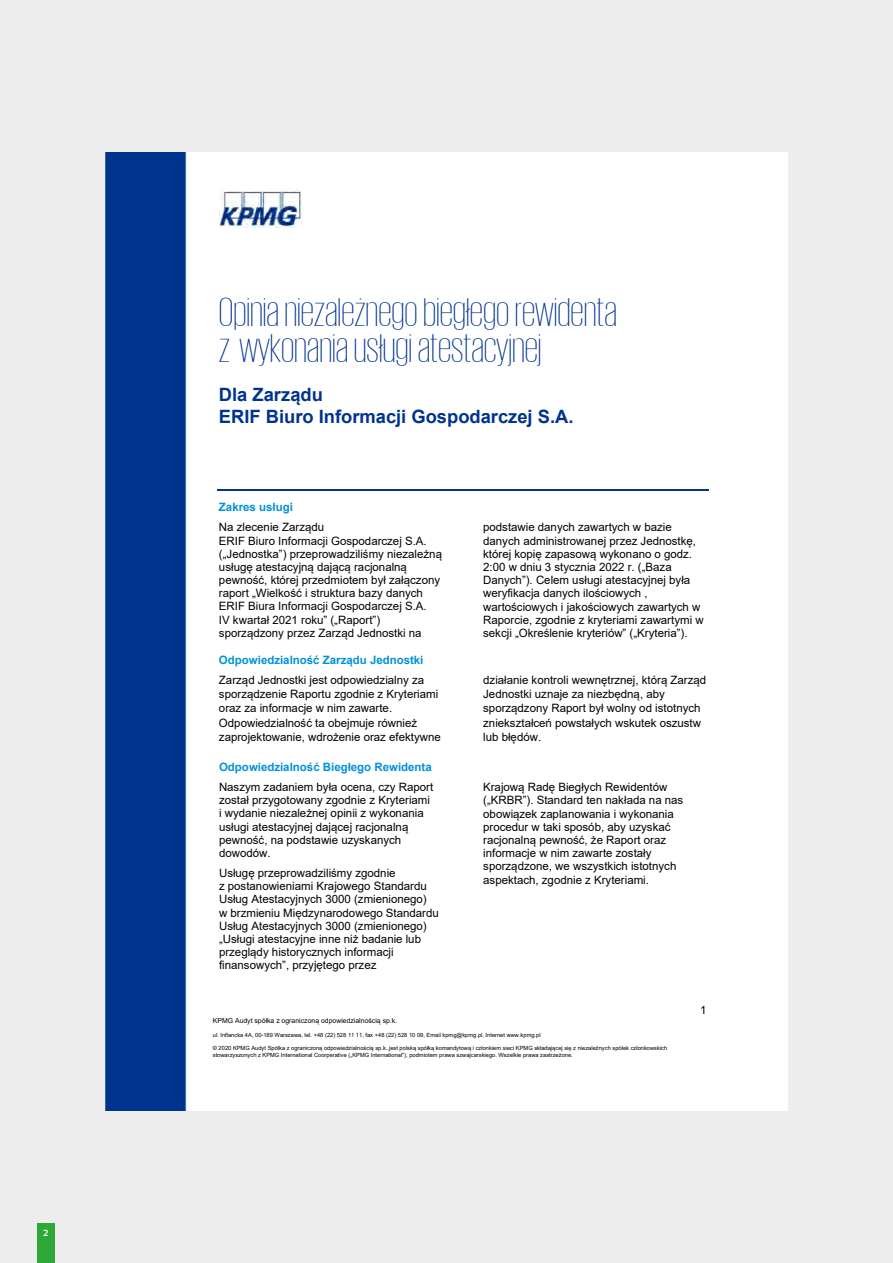
<style>
.page{position:relative;width:893px;height:1263px;background:#ededed}
.page>*{position:absolute;margin:0;border:0;box-sizing:border-box;transform-origin:0 0}
.t1{font:200 41.25px/36.6px "KPMG";color:#00338e}
.t2{font:700 18.3px/22.8px "Arial";color:#00338e}
.t3{font:11.55px/13.2px "Arial";color:#000}
.t4{font:700 11.55px "Arial";color:#0091da}
.t5{font:700 9px "Sansation";color:#fff}
.t6{font:6.9px "Arial";color:#000}
.t7{font:5.7px/6.6px "Arial";color:#000}
</style>
<div class="page">
<div style="left:105px;top:152px;width:683px;height:959px;background:#fff"></div>
<img style="left:219px;top:189px;width:83px;height:38px">
<hr style="left:217px;top:490px;width:491px;height:1px;background:#00338e">
<div style="left:105px;top:152px;width:81px;height:959px;background:#00338d"></div>
<div style="left:37px;top:1223px;width:17px;height:40px;background:#2ea836"></div>
<p class="t5" style="left:43px;top:1228px;width:7px">2</p>
<h1 class="t1" style="left:219px;top:293px;width:399px">Opinia niezależnego biegłego rewidenta z wykonania usługi atestacyjnej</h1>
<h2 class="t2" style="left:219px;top:383px;width:356px">Dla Zarządu<br>ERIF Biuro Informacji Gospodarczej S.A.</h2>
<p class="t4" style="left:219px;top:499px;width:75px">Zakres usługi</p>
<p class="t3" style="left:219px;top:521px;width:225px">Na zlecenie Zarządu<br>ERIF Biuro Informacji Gospodarczej S.A. („Jednostka”) przeprowadziliśmy niezależną usługę atestacyjną dającą racjonalną pewność, której przedmiotem był załączony raport „Wielkość i struktura bazy danych ERIF Biura Informacji Gospodarczej S.A.<br>IV kwartał 2021 roku” („Raport”) sporządzony przez Zarząd Jednostki na</p>
<p class="t3" style="left:483px;top:521px;width:222px">podstawie danych zawartych w bazie danych administrowanej przez Jednostkę, której kopię zapasową wykonano o godz.<br>2:00 w dniu 3 stycznia 2022 r. („Baza Danych”). Celem usługi atestacyjnej była weryfikacja danych ilościowych , wartościowych i jakościowych zawartych w Raporcie, zgodnie z kryteriami zawartymi w sekcji „Określenie kryteriów” („Kryteria”).</p>
<p class="t4" style="left:219px;top:652px;width:206px">Odpowiedzialność Zarządu Jednostki</p>
<p class="t3" style="left:219px;top:673px;width:223px;line-height:14.2px">Zarząd Jednostki jest odpowiedzialny za sporządzenie Raportu zgodnie z Kryteriami oraz za informacje w nim zawarte.<br>Odpowiedzialność ta obejmuje również zaprojektowanie, wdrożenie oraz efektywne</p>
<p class="t3" style="left:483px;top:673px;width:225px;line-height:14.2px">działanie kontroli wewnętrznej, którą Zarząd Jednostki uznaje za niezbędną, aby sporządzony Raport był wolny od istotnych zniekształceń powstałych wskutek oszustw lub błędów.</p>
<p class="t4" style="left:219px;top:759px;width:214px">Odpowiedzialność Biegłego Rewidenta</p>
<p class="t3" style="left:219px;top:780px;width:216px">Naszym zadaniem była ocena, czy Raport został przygotowany zgodnie z Kryteriami i wydanie niezależnej opinii z wykonania usługi atestacyjnej dającej racjonalną pewność, na podstawie uzyskanych dowodów.</p>
<p class="t3" style="left:219px;top:866px;width:221px">Usługę przeprowadziliśmy zgodnie<br>z postanowieniami Krajowego Standardu Usług Atestacyjnych 3000 (zmienionego)<br>w brzmieniu Międzynarodowego Standardu Usług Atestacyjnych 3000 (zmienionego) „Usługi atestacyjne inne niż badanie lub przeglądy historycznych informacji finansowych”, przyjętego przez</p>
<p class="t3" style="left:483px;top:780px;width:202px">Krajową Radę Biegłych Rewidentów („KRBR”). Standard ten nakłada na nas obowiązek zaplanowania i wykonania procedur w taki sposób, aby uzyskać racjonalną pewność, że Raport oraz informacje w nim zawarte zostały sporządzone, we wszystkich istotnych aspektach, zgodnie z Kryteriami.</p>
<p class="t6" style="left:213px;top:1016px;width:186px">KPMG Audyt spółka z ograniczoną odpowiedzialnością sp.k.</p>
<p class="t7" style="left:213px;top:1031px;width:329px">ul. Inflancka 4A, 00-189 Warszawa, tel. +48 (22) 528 11 11, fax +48 (22) 528 10 09, Email kpmg@kpmg.pl, Internet www.kpmg.pl</p>
<p class="t7" style="left:213px;top:1045px;width:456px">© 2020 KPMG Audyt Spółka z ograniczoną odpowiedzialnością sp.k.,jest polską spółką komandytową i członkiem sieci KPMG składającej się z niezależnych spółek członkowskich stowarzyszonych z KPMG International Coorperative („KPMG International”), podmiotem prawa szwajcarskiego. Wszelkie prawa zastrzeżone.</p>
<p class="t3" style="left:700px;top:1003px;width:8px">1</p>
</div>
